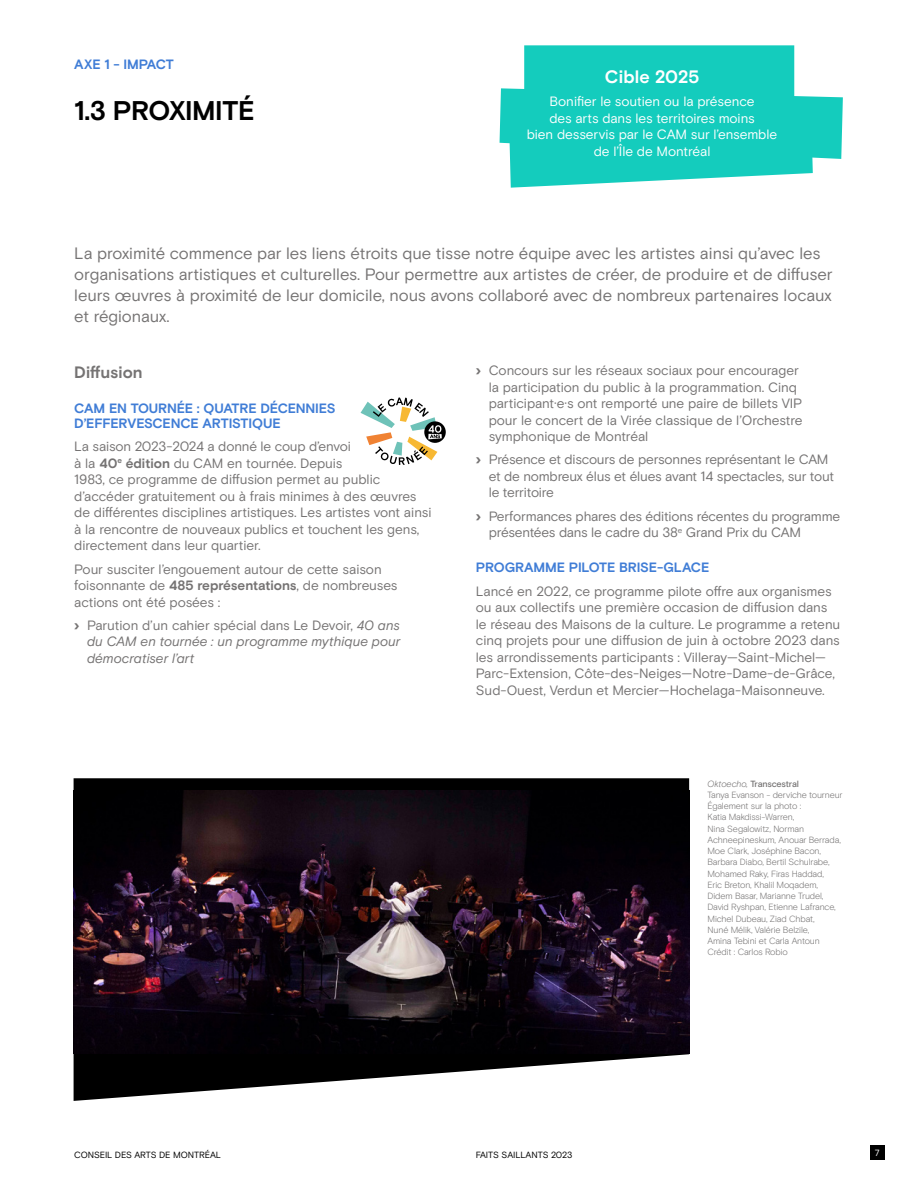
<style>
.page{position:relative;width:918px;height:1188px;background:#fff}
.page>*{position:absolute;margin:0;border:0;box-sizing:border-box;transform-origin:0 0}
.t1{font:700 27px "Basis Grotesque Pro";letter-spacing:-.02em;color:#000}
.t2{font:700 18px "Basis Grotesque Pro";letter-spacing:.01em;color:#fff}
.t3{font:16.5px/21px "Basis Grotesque Pro";letter-spacing:-.005em;color:#757373}
.t4{font:700 16.5px "Basis Grotesque Pro";letter-spacing:.005em;color:#757373}
.t5{font:13.5px/16.5px "Basis Grotesque Pro";letter-spacing:-.01em;color:#757373}
.t6{font:13.5px/16.5px "Basis Grotesque Pro";letter-spacing:-.005em;color:#fff;text-align:center}
.t7{font:italic 13.5px/16.5px "Basis Grotesque Pro";letter-spacing:-.005em;color:#757373;text-align:justify}
.t8{font:700 13.5px/15px "Basis Grotesque Pro";letter-spacing:-.015em;color:#407dd6}
.t9{font:300 9px/11.2px "Basis Grotesque Pro";letter-spacing:-.015em;color:#757373}
.t10{font:9px "Basis Grotesque Pro";letter-spacing:-.01em;color:#000}
.t11{font:9px "Basis Grotesque Pro";color:#fff}
.s1{font-weight:700}
.s2{font-weight:900;font-style:normal}
.s3{font-style:normal}
.s4{font-weight:900}
.s5{font-style:italic}
.s6{font-weight:500}
</style>
<div class="page">
<svg style="left:500px;top:45px;width:343px;height:143px;background:#37d3c6"></svg>
<svg style="left:74px;top:778px;width:615px;height:323px;fill:#000"></svg>
<img style="left:74px;top:790px;width:615px;height:264px">
<svg style="left:424px;top:421px;width:22px;height:22px"></svg>
<svg style="left:361px;top:398px;width:81px;height:67px"></svg>
<div style="left:870px;top:1145px;width:15px;height:15px;background:#000"></div>
<p class="t8" style="left:74px;top:58px;width:101px">AXE 1 - IMPACT</p>
<h1 class="t1" style="left:74px;top:94px;width:182px">1.3 PROXIMITÉ</h1>
<h2 class="t2" style="left:605px;top:66px;width:96px">Cible 2025</h2>
<p class="t6" style="left:527px;top:93px;width:252px">Bonifier le soutien ou la présence<br>des arts dans les territoires moins<br>bien desservis par le CAM sur l’ensemble de l’Île de Montréal</p>
<p class="t3" style="left:74px;top:243px;width:760px">La proximité commence par les liens étroits que tisse notre équipe avec les artistes ainsi qu’avec les organisations artistiques et culturelles. Pour permettre aux artistes de créer, de produire et de diffuser leurs œuvres à proximité de leur domicile, nous avons collaboré avec de nombreux partenaires locaux et régionaux.</p>
<p class="t4" style="left:74px;top:362px;width:70px">Diffusion</p>
<p class="t8" style="left:74px;top:401px;width:263px">CAM EN TOURNÉE : QUATRE DÉCENNIES<br>D’EFFERVESCENCE ARTISTIQUE</p>
<p class="t5" style="left:74px;top:439px;width:359px">La saison 2023-2024 a donné le coup d’envoi<br>à la <span class="s1">40</span><sup>e</sup> <span class="s1">édition</span> du CAM en tournée. Depuis<br>1983, ce programme de diffusion permet au public d’accéder gratuitement ou à frais minimes à des œuvres de différentes disciplines artistiques. Les artistes vont ainsi à la rencontre de nouveaux publics et touchent les gens, directement dans leur quartier.</p>
<p class="t5" style="left:74px;top:561px;width:325px">Pour susciter l’engouement autour de cette saison foisonnante de <span class="s1">485 représentations</span>, de nombreuses actions ont été posées :</p>
<p class="t7" style="left:87px;top:617px;width:315px;text-indent:-13px"><span class="s2">›</span> <span class="s3">Parution d’un cahier spécial dans Le Devoir,</span> 40 ans du CAM en tournée : un programme mythique pour démocratiser l’art</p>
<p class="t5" style="left:489px;top:362px;width:315px;text-indent:-13px"><span class="s4">›</span> Concours sur les réseaux sociaux pour encourager la participation du public à la programmation. Cinq participant·e·s ont remporté une paire de billets VIP pour le concert de la Virée classique de l’Orchestre symphonique de Montréal</p>
<p class="t5" style="left:489px;top:452px;width:347px;text-indent:-13px"><span class="s4">›</span> Présence et discours de personnes représentant le CAM et de nombreux élus et élues avant 14 spectacles, sur tout le territoire</p>
<p class="t5" style="left:489px;top:508px;width:353px;text-indent:-13px"><span class="s4">›</span> Performances phares des éditions récentes du programme présentées dans le cadre du 38<sup>e</sup> Grand Prix du CAM</p>
<p class="t8" style="left:476px;top:561px;width:235px">PROGRAMME PILOTE BRISE-GLACE</p>
<p class="t5" style="left:476px;top:583px;width:366px">Lancé en 2022, ce programme pilote offre aux organismes ou aux collectifs une première occasion de diffusion dans le réseau des Maisons de la culture. Le programme a retenu cinq projets pour une diffusion de juin à octobre 2023 dans les arrondissements participants : Villeray—Saint-Michel— Parc-Extension, Côte-des-Neiges—Notre-Dame-de-Grâce, Sud-Ouest, Verdun et Mercier—Hochelaga-Maisonneuve.</p>
<p class="t9" style="left:708px;top:778px;width:136px"><span class="s5">Oktoecho,</span> <span class="s6">Transcestral<br></span>Tanya Evanson - derviche tourneur<br>Également sur la photo :<br>Katia Makdissi-Warren,<br>Nina Segalowitz, Norman<br>Achneepineskum, Anouar Berrada,<br>Moe Clark, Joséphine Bacon,<br>Barbara Diabo, Bertil Schulrabe,<br>Mohamed Raky, Firas Haddad,<br>Eric Breton, Khalil Moqadem,<br>Didem Basar, Marianne Trudel,<br>David Ryshpan, Etienne Lafrance,<br>Michel Dubeau, Ziad Chbat,<br>Nuné Mélik, Valérie Belzile,<br>Amina Tebini et Carla Antoun<br>Crédit : Carlos Robio</p>
<p class="t10" style="left:74px;top:1149px;width:148px">CONSEIL DES ARTS DE MONTRÉAL</p>
<p class="t10" style="left:476px;top:1149px;width:98px">FAITS SAILLANTS 2023</p>
<p class="t11" style="left:875px;top:1148px;width:6px">7</p>
</div>
